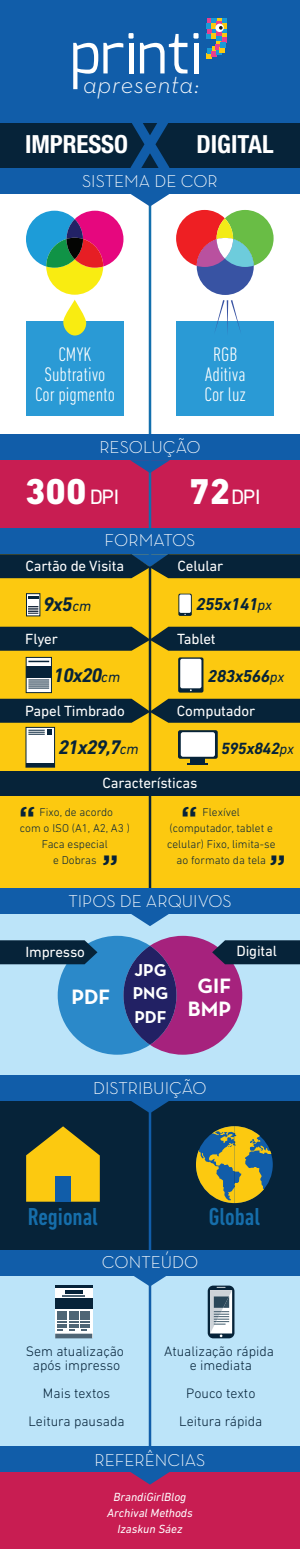
<style>
.page{position:relative;width:300px;height:1549px;background:#fff}
.page>*{position:absolute;margin:0;border:0;box-sizing:border-box;transform-origin:0 0}
.t1{font:700 68px "DIN Next LT Pro";color:#115da9}
.t2{font:800 36.55px "DIN Next LT Pro";color:#fff}
.t3{font:700 30px "Gotham";color:#062339}
.t4{font:italic 300 26px "Neutra Text";letter-spacing:.025em;color:#fff}
.t5{font:700 condensed 25px "Helvetica Neue";letter-spacing:-.005em;color:#fff}
.t6{font:500 condensed 25px "DIN Next LT Pro";color:#166eab}
.t7{font:700 21.2px/22.6px "Neutra Text";color:#fff;text-align:center}
.t8{font:21.2px "DIN Next LT Pro";color:#fff}
.t9{font:300 condensed 20px/20px "DIN Next LT Pro";color:#fff;text-align:center}
.t10{font:italic 700 20px "DIN Next LT Pro";letter-spacing:-.05em;color:#062339}
.t11{font:300 17.5px "Neutra Text";color:#fff}
.t12{font:italic 700 17.5px "DIN Next LT Pro";letter-spacing:-.025em;color:#062339}
.t13{font:700 17.5px/23.6px "Neutra Text";color:#fff;text-align:justify}
.t14{font:italic 700 16.5px "DIN Next LT Pro";letter-spacing:-.025em;color:#062339}
.t15{font:15px "DIN Next LT Pro";letter-spacing:-.01em;color:#fff}
.t16{font:300 14px/14px "DIN Next LT Pro";color:#062339;text-align:center}
.t17{font:italic 12px/16px "DIN Next LT Pro";color:#fff;text-align:center}
.t18{font:300 11.5px/16px "DIN Next LT Pro";color:#062339;text-align:center}
.s1{font-weight:400;font-size:21.2px}
.s2{font-weight:800;font-size:36.55px}
.s3{font-weight:400;font-size:15px}
</style>
<div class="page">
<div style="left:0;top:1093px;width:300px;height:174px;background:#062339"></div>
<div style="left:0;top:908px;width:300px;height:167px;background:#bce4f9"></div>
<div style="left:0;top:1266px;width:300px;height:186px;background:#bce4f9"></div>
<div style="left:0;top:554px;width:300px;height:342px;background:#fcc910"></div>
<div style="left:0;top:460px;width:300px;height:70px;background:#c81d52"></div>
<div style="left:0;top:1464px;width:300px;height:84px;background:#c81d52"></div>
<div style="left:0;top:122px;width:300px;height:62px;background:#062339"></div>
<hr style="left:149px;top:169px;width:2px;height:388px;background:#126fad">
<hr style="left:149px;top:561px;width:2px;height:355px;background:#062339">
<div style="left:0;top:0;width:300px;height:122px;background:#115da9"></div>
<svg style="left:73px;top:43px;width:50px;height:46px"></svg>
<svg style="left:129px;top:33px;width:5px;height:6px"></svg>
<hr style="left:129px;top:43px;width:4px;height:30px;background:#fff">
<svg style="left:207px;top:18px;width:20px;height:41px"></svg>
<svg style="left:140px;top:33px;width:59px;height:40px"></svg>
<hr style="left:149px;top:1093px;width:2px;height:371px;background:#115da9">
<div style="left:27px;top:320px;width:97px;height:95px;background:#2a9ad5"></div>
<div style="left:177px;top:320px;width:97px;height:95px;background:#2a9ad5"></div>
<div style="left:197px;top:238px;width:57px;height:57px;background:#3853a3;border-radius:50%"></div>
<svg style="left:176px;top:210px;width:98px;height:57px"></svg>
<svg style="left:214px;top:300px;width:27px;height:32px"></svg>
<svg style="left:26px;top:211px;width:97px;height:124px"></svg>
<div style="left:0;top:434px;width:300px;height:26px;background:#115da9"></div>
<div style="left:0;top:528px;width:300px;height:26px;background:#115da9"></div>
<div style="left:0;top:888px;width:300px;height:26px;background:#115da9"></div>
<div style="left:0;top:1075px;width:300px;height:26px;background:#115da9"></div>
<div style="left:0;top:1250px;width:300px;height:25px;background:#115da9"></div>
<div style="left:0;top:1446px;width:300px;height:25px;background:#115da9"></div>
<div style="left:0;top:168px;width:300px;height:26px;background:#115da9"></div>
<div style="left:0;top:771px;width:300px;height:24px;background:#062339"></div>
<svg style="left:196px;top:1126px;width:77px;height:77px"></svg>
<svg style="left:26px;top:1126px;width:74px;height:75px"></svg>
<div style="left:55px;top:1175px;width:16px;height:26px;background:#115da9"></div>
<svg style="left:55px;top:1288px;width:37px;height:45px"></svg>
<hr style="left:55px;top:1285px;width:37px;height:3px;background:#062339">
<svg style="left:65px;top:1289px;width:17px;height:4px"></svg>
<div style="left:55px;top:1298px;width:37px;height:11px;background:#062339"></div>
<svg style="left:62px;top:1295px;width:23px;height:1px"></svg>
<div style="left:57px;top:1311px;width:10px;height:8px;background:#4e6575"></div>
<div style="left:69px;top:1311px;width:9px;height:8px;background:#4e6575"></div>
<div style="left:81px;top:1311px;width:9px;height:8px;background:#4e6575"></div>
<div style="left:55px;top:1333px;width:37px;height:5px;background:#4e6575"></div>
<svg style="left:57px;top:1321px;width:33px;height:10px"></svg>
<svg style="left:208px;top:1285px;width:26px;height:53px"></svg>
<svg style="left:210px;top:1286px;width:22px;height:51px"></svg>
<div style="left:26px;top:593px;width:14px;height:23px;background:#fff;border:1px solid #062339"></div>
<svg style="left:178px;top:593px;width:14px;height:23px"></svg>
<div style="left:179px;top:594px;width:12px;height:19px;background:#fff;border-radius:2px"></div>
<svg style="left:26px;top:657px;width:26px;height:36px"></svg>
<div style="left:26px;top:666px;width:25px;height:11px;background:#062339"></div>
<hr style="left:28px;top:660px;width:21px;height:2px;background:#062339">
<svg style="left:28px;top:680px;width:21px;height:9px"></svg>
<svg style="left:178px;top:657px;width:25px;height:35px"></svg>
<div style="left:180px;top:659px;width:21px;height:29px;background:#fff;border-radius:2px"></div>
<div style="left:26px;top:727px;width:29px;height:40px;background:#fff;border:1px solid #062339"></div>
<svg style="left:28px;top:730px;width:24px;height:5px"></svg>
<hr style="left:26px;top:763px;width:29px;height:4px;background:#062339">
<div style="left:178px;top:730px;width:40px;height:29px;background:#062339;border-radius:2px"></div>
<div style="left:181px;top:732px;width:34px;height:25px;background:#fff;border-radius:2px"></div>
<hr style="left:191px;top:759px;width:14px;height:4px;background:#062339">
<svg style="left:187px;top:763px;width:21px;height:1px"></svg>
<svg style="left:130px;top:194px;width:40px;height:12px"></svg>
<svg style="left:130px;top:460px;width:40px;height:13px"></svg>
<svg style="left:131px;top:914px;width:38px;height:12px"></svg>
<svg style="left:131px;top:1101px;width:38px;height:12px"></svg>
<svg style="left:130px;top:1275px;width:40px;height:11px"></svg>
<svg style="left:130px;top:1471px;width:40px;height:13px"></svg>
<svg style="left:0;top:627px;width:300px;height:24px;background:#152d36"></svg>
<svg style="left:0;top:699px;width:300px;height:24px;background:#152d36"></svg>
<svg style="left:0;top:936px;width:300px;height:118px"></svg>
<svg style="left:0;top:554px;width:300px;height:24px;background:#0e2a3b"></svg>
<svg style="left:28px;top:606px;width:10px;height:8px"></svg>
<svg style="left:28px;top:596px;width:10px;height:2px"></svg>
<h3 class="t4" style="left:83px;top:68px;width:118px">apresenta:</h3>
<h3 class="t5" style="left:25px;top:129px;width:104px">IMPRESSO</h3>
<h3 class="t5" style="left:196px;top:129px;width:79px">DIGITAL</h3>
<h1 class="t1" style="left:130px;top:105px;width:42px">X</h1>
<h3 class="t11" style="left:82px;top:170px;width:137px">SISTEMA DE COR</h3>
<h3 class="t9" style="left:35px;top:344px;width:82px">CMYK<br>Subtrativo<br>Cor pigmento</h3>
<h3 class="t9" style="left:205px;top:344px;width:43px">RGB<br>Aditiva<br>Cor luz</h3>
<h3 class="t11" style="left:99px;top:436px;width:103px">RESOLUÇÃO</h3>
<h2 class="t2" style="left:25px;top:470px;width:96px">300 <span class="s1">DPI</span></h2>
<h3 class="t8" style="left:189px;top:484px;width:73px"><span class="s2">72</span> DPI</h3>
<h3 class="t11" style="left:104px;top:530px;width:93px">FORMATOS</h3>
<h3 class="t15" style="left:25px;top:557px;width:100px">Cartão de Visita</h3>
<h3 class="t15" style="left:178px;top:557px;width:47px">Celular</h3>
<h3 class="t10" style="left:43px;top:592px;width:50px">9x5<span class="s3">cm</span></h3>
<h3 class="t12" style="left:196px;top:594px;width:78px">255x141<span class="s3">px</span></h3>
<h3 class="t15" style="left:25px;top:630px;width:34px">Flyer</h3>
<h3 class="t15" style="left:177px;top:630px;width:40px">Tablet</h3>
<h3 class="t10" style="left:53px;top:663px;width:68px">10x20<span class="s3">cm</span></h3>
<h3 class="t12" style="left:208px;top:665px;width:78px">283x566<span class="s3">px</span></h3>
<h3 class="t15" style="left:25px;top:702px;width:101px">Papel Timbrado</h3>
<h3 class="t15" style="left:177px;top:702px;width:80px">Computador</h3>
<h3 class="t10" style="left:58px;top:735px;width:82px">21x29,7<span class="s3">cm</span></h3>
<h3 class="t14" style="left:221px;top:738px;width:75px">595x842<span class="s3">px</span></h3>
<h3 class="t15" style="left:103px;top:774px;width:96px">Características</h3>
<p class="t18" style="left:167px;top:803px;width:110px">Flexível<br>(computador, tablet e celular) Fixo, limita-se ao formato da tela</p>
<h3 class="t3" style="left:19px;top:797px;width:18px">“</h3>
<h3 class="t3" style="left:181px;top:797px;width:18px">“</h3>
<p class="t18" style="left:20px;top:803px;width:112px">Fixo, de acordo<br>com o ISO (A1, A2, A3 )<br>Faca especial<br>e Dobras</p>
<h3 class="t3" style="left:118px;top:874px;width:18px;rotate:-180deg">“</h3>
<h3 class="t3" style="left:286px;top:874px;width:18px;rotate:-180deg">“</h3>
<h3 class="t11" style="left:68px;top:890px;width:165px">TIPOS DE ARQUIVOS</h3>
<h3 class="t15" style="left:25px;top:943px;width:61px">Impresso</h3>
<h3 class="t15" style="left:237px;top:942px;width:42px">Digital</h3>
<h3 class="t13" style="left:133px;top:957px;width:37px">JPG PNG PDF</h3>
<h3 class="t7" style="left:71px;top:985px;width:41px">PDF</h3>
<h3 class="t7" style="left:188px;top:974px;width:45px">GIF<br>BMP</h3>
<h3 class="t11" style="left:93px;top:1077px;width:115px">DISTRIBUIÇÃO</h3>
<h3 class="t6" style="left:28px;top:1202px;width:72px">Regional</h3>
<h3 class="t6" style="left:209px;top:1202px;width:53px">Global</h3>
<h3 class="t11" style="left:102px;top:1251px;width:98px">CONTEÚDO</h3>
<p class="t16" style="left:26px;top:1344px;width:100px">Sem atualização após impresso</p>
<p class="t16" style="left:29px;top:1379px;width:98px;line-height:28px">Mais textos<br>Leitura pausada</p>
<p class="t16" style="left:164px;top:1344px;width:111px">Atualização rápida e imediata</p>
<p class="t16" style="left:179px;top:1379px;width:85px;line-height:28px">Pouco texto<br>Leitura rápida</p>
<h3 class="t11" style="left:95px;top:1448px;width:112px">REFERÊNCIAS</h3>
<p class="t17" style="left:107px;top:1488px;width:87px">BrandiGirlBlog<br>Archival Methods<br>Izaskun Sáez</p>
</div>
